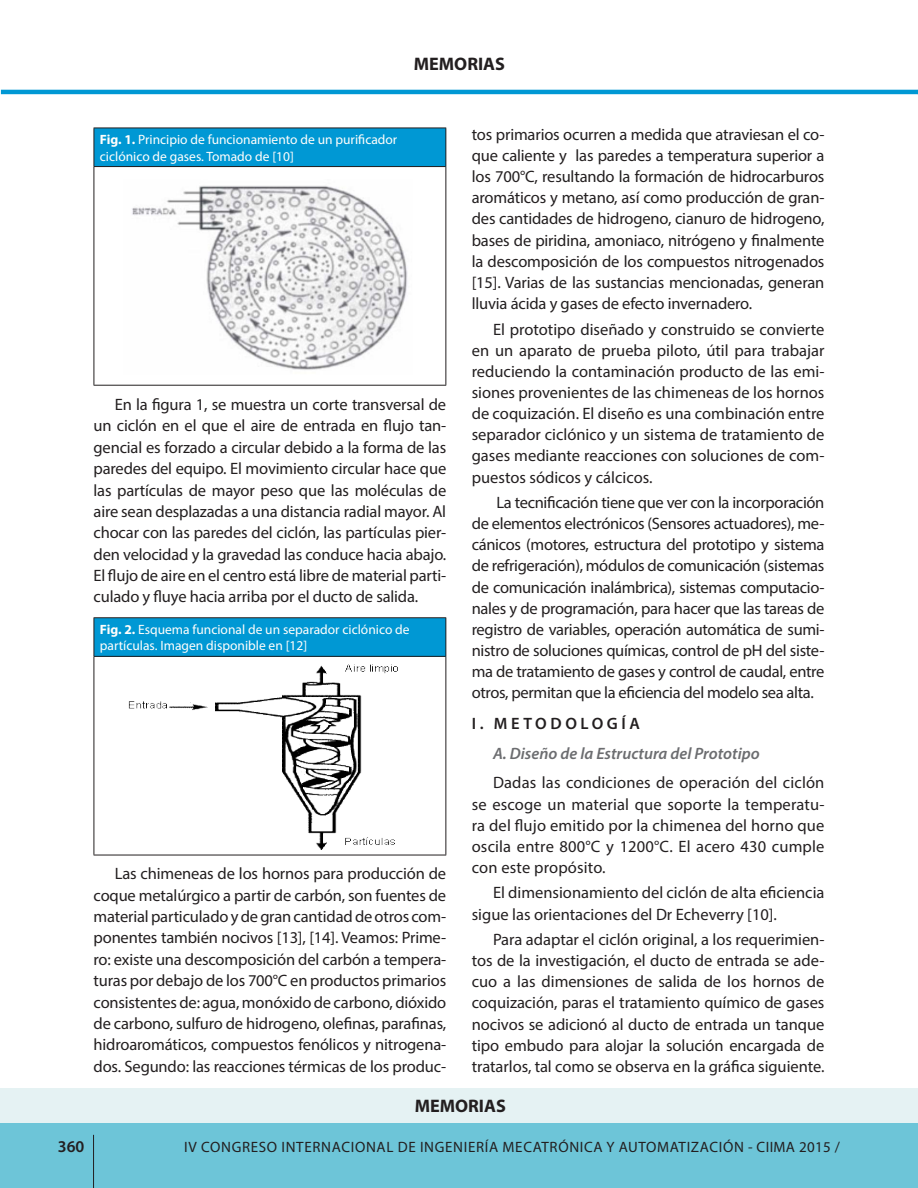
<style>
.page{position:relative;width:918px;height:1188px;background:#fff}
.page>*{position:absolute;margin:0;border:0;box-sizing:border-box;transform-origin:0 0}
.t1{font:700 18.15px "Myriad Pro";color:#231f20}
.t2{font:16.5px/21.1px "Myriad Pro";letter-spacing:-.005em;color:#231f20;text-align:justify}
.t3{font:italic 600 16.5px "Myriad Pro";color:#6c6d70}
.t4{font:600 16.5px "Myriad Pro";letter-spacing:.22em;color:#231f20}
.t5{font:15px "Myriad Pro";letter-spacing:.045em;color:#231f20}
.t6{font:13.5px/16.5px "Myriad Pro";color:#fffefc}
.s1{font-weight:700}
</style>
<div class="page">
<div style="left:1px;top:1095px;width:917px;height:93px;background:#6dc5d8"></div>
<hr style="left:1px;top:90px;width:917px;height:4px;background:#0098d4">
<hr style="left:93px;top:1135px;width:1px;height:53px;background:#231f20">
<div style="left:0;top:1088px;width:918px;height:35px;background:#e5f2f3"></div>
<div style="left:94px;top:128px;width:352px;height:39px;background:#0098d4"></div>
<hr style="left:94px;top:128px;width:352px;height:1px;background:#231f20">
<hr style="left:94px;top:128px;width:1px;height:38px;background:#231f20">
<hr style="left:94px;top:166px;width:351px;height:1px;background:#231f20">
<hr style="left:445px;top:128px;width:1px;height:39px;background:#231f20">
<hr style="left:94px;top:167px;width:1px;height:218px;background:#231f20">
<hr style="left:445px;top:167px;width:1px;height:218px;background:#231f20">
<hr style="left:94px;top:385px;width:352px;height:1px;background:#231f20">
<img style="left:132px;top:185px;width:276px;height:185px">
<div style="left:94px;top:618px;width:352px;height:38px;background:#0098d4"></div>
<hr style="left:94px;top:617px;width:352px;height:1px;background:#231f20">
<hr style="left:94px;top:618px;width:1px;height:38px;background:#231f20">
<hr style="left:94px;top:656px;width:351px;height:1px;background:#231f20">
<hr style="left:445px;top:618px;width:1px;height:38px;background:#231f20">
<hr style="left:94px;top:657px;width:1px;height:198px;background:#231f20">
<hr style="left:445px;top:656px;width:1px;height:199px;background:#231f20">
<hr style="left:94px;top:855px;width:352px;height:1px;background:#231f20">
<img style="left:128px;top:664px;width:270px;height:185px">
<p class="t1" style="left:414px;top:52px;width:93px">MEMORIAS</p>
<p class="t6" style="left:100px;top:131px;width:299px"><span class="s1">Fig. 1.</span> Principio de funcionamiento de un purificador ciclónico de gases. Tomado de [10]</p>
<p class="t2" style="left:94px;top:393px;width:354px;text-indent:21px">En la figura 1, se muestra un corte transversal de un ciclón en el que el aire de entrada en flujo tan&shy;gencial es forzado a circular debido a la forma de las paredes del equipo. El movimiento circular hace que las partículas de mayor peso que las moléculas de aire sean desplazadas a una distancia radial mayor. Al chocar con las paredes del ciclón, las partículas pier&shy;den velocidad y la gravedad las conduce hacia abajo.<br>El flujo de aire en el centro está libre de material parti&shy;culado y fluye hacia arriba por el ducto de salida.</p>
<p class="t6" style="left:100px;top:621px;width:311px"><span class="s1">Fig. 2.</span> Esquema funcional de un separador ciclónico de partículas. Imagen disponible en [12]</p>
<p class="t2" style="left:94px;top:863px;width:354px;text-indent:21px">Las chimeneas de los hornos para producción de coque metalúrgico a partir de carbón, son fuentes de material particulado y de gran cantidad de otros com&shy;ponentes también nocivos [13], [14]. Veamos: Prime&shy;ro: existe una descomposición del carbón a tempera&shy;turas por debajo de los 700°C en productos primarios consistentes de: agua, monóxido de carbono, dióxido de carbono, sulfuro de hidrogeno, olefinas, parafinas, hidroaromáticos, compuestos fenólicos y nitrogena&shy;dos. Segundo: las reacciones térmicas de los produc-</p>
<p class="t2" style="left:472px;top:124px;width:354px">tos primarios ocurren a medida que atraviesan el co&shy;que caliente y las paredes a temperatura superior a los 700°C, resultando la formación de hidrocarburos aromáticos y metano, así como producción de gran&shy;des cantidades de hidrogeno, cianuro de hidrogeno, bases de piridina, amoniaco, nitrógeno y finalmente la descomposición de los compuestos nitrogenados [15]. Varias de las sustancias mencionadas, generan lluvia ácida y gases de efecto invernadero.</p>
<p class="t2" style="left:472px;top:318px;width:354px;text-indent:21px">El prototipo diseñado y construido se convierte en un aparato de prueba piloto, útil para trabajar reduciendo la contaminación producto de las emi&shy;siones provenientes de las chimeneas de los hornos de coquización. El diseño es una combinación entre separador ciclónico y un sistema de tratamiento de gases mediante reacciones con soluciones de com&shy;puestos sódicos y cálcicos.</p>
<p class="t2" style="left:472px;top:492px;width:354px;text-indent:25px">La tecnificación tiene que ver con la incorporación de elementos electrónicos (Sensores actuadores), me&shy;cánicos (motores, estructura del prototipo y sistema de refrigeración), módulos de comunicación (sistemas de comunicación inalámbrica), sistemas computacio&shy;nales y de programación, para hacer que las tareas de registro de variables, operación automática de sumi&shy;nistro de soluciones químicas, control de pH del siste&shy;ma de tratamiento de gases y control de caudal, entre otros, permitan que la eficiencia del modelo sea alta.</p>
<p class="t4" style="left:472px;top:713px;width:170px">I. METODOLOGÍA</p>
<p class="t3" style="left:493px;top:743px;width:268px">A. Diseño de la Estructura del Prototipo</p>
<p class="t2" style="left:472px;top:772px;width:354px;text-indent:21px">Dadas las condiciones de operación del ciclón se escoge un material que soporte la temperatu&shy;ra del flujo emitido por la chimenea del horno que oscila entre 800°C y 1200°C. El acero 430 cumple con este propósito.</p>
<p class="t2" style="left:472px;top:882px;width:354px;text-indent:21px">El dimensionamiento del ciclón de alta eficiencia sigue las orientaciones del Dr Echeverry [10].</p>
<p class="t2" style="left:472px;top:929px;width:354px;text-indent:21px">Para adaptar el ciclón original, a los requerimien&shy;tos de la investigación, el ducto de entrada se ade&shy;cuo a las dimensiones de salida de los hornos de coquización, paras el tratamiento químico de gases nocivos se adicionó al ducto de entrada un tanque tipo embudo para alojar la solución encargada de tratarlos, tal como se observa en la gráfica siguiente.</p>
<p class="t1" style="left:415px;top:1094px;width:93px">MEMORIAS</p>
<p class="t4" style="left:58px;top:1136px;width:28px">360</p>
<p class="t5" style="left:184px;top:1138px;width:657px">IV CONGRESO INTERNACIONAL DE INGENIERÍA MECATRÓNICA Y AUTOMATIZACIÓN - CIIMA 2015 /</p>
</div>
